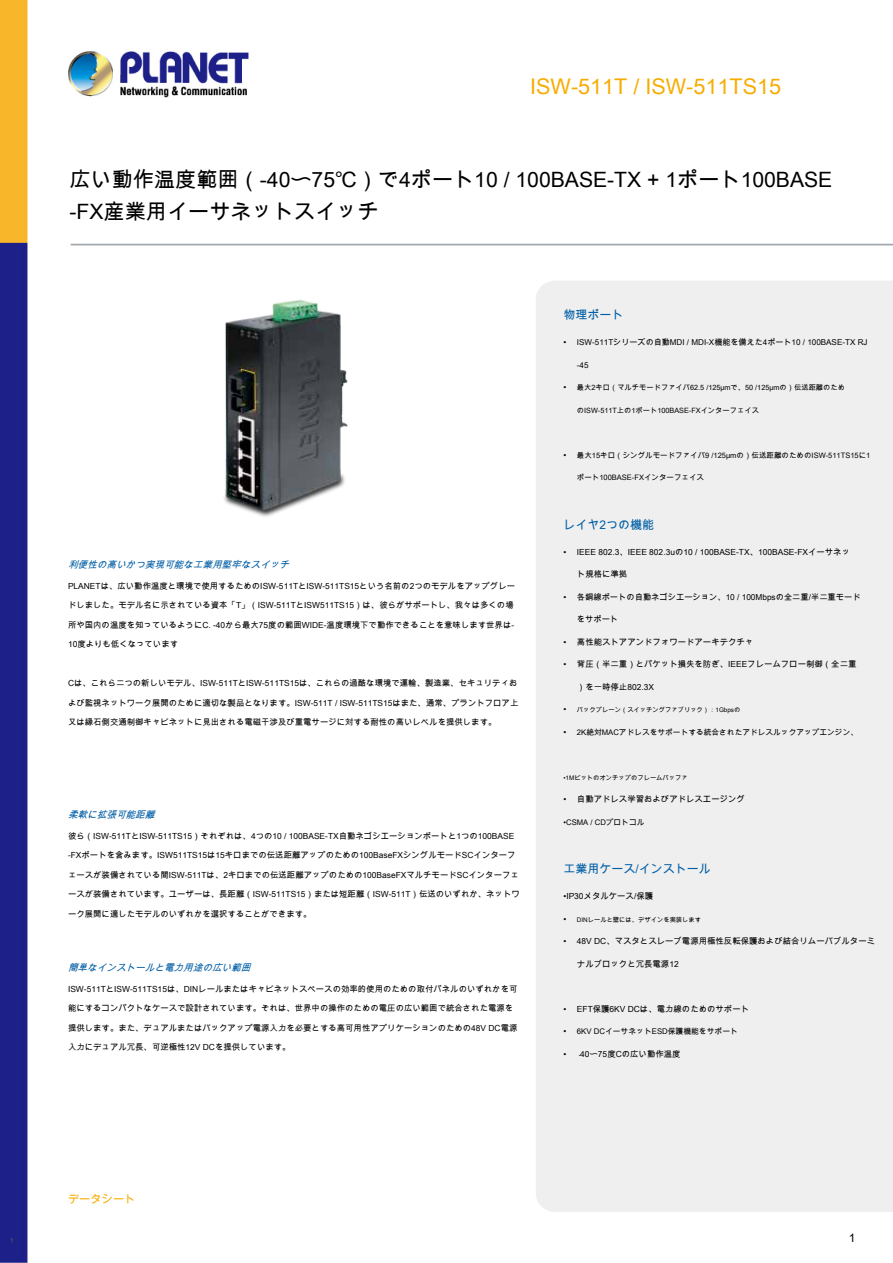
<style>
.page{position:relative;width:893px;height:1263px;background:#fff}
.page>*{position:absolute;margin:0;border:0;box-sizing:border-box;transform-origin:0 0}
.t1{font:21.6px "Arial Unicode MS";color:#f7ac00}
.t2{font:21.15px/32.4px "Arial Unicode MS";color:#000}
.t3{font:12px "Arial Unicode MS";color:#005ea6}
.t4{font:12px "Arial Unicode MS";color:#000}
.t5{font:11.25px "Arial Unicode MS";color:#f7ac00}
.t6{font:italic 9.6px "Arial Unicode MS";color:#005ea6}
.t7{font:8.4px "Arial Unicode MS";color:#000}
.t8{font:8.25px "Arial Unicode MS";color:#000}
.t9{font:8.1px "Arial Unicode MS";color:#000}
.t10{font:7.8px "Arial Unicode MS";color:#000}
.t11{font:7.65px "Arial Unicode MS";color:#000}
.t12{font:7.5px "Arial Unicode MS";color:#000}
.t13{font:7.35px "Arial Unicode MS";color:#000}
.t14{font:7.2px "Arial Unicode MS";color:#595757}
.t15{font:6.3px "Arial Unicode MS";color:#000}
.s1{font-size:8.4px}
.s2{font-size:6.3px}
</style>
<div class="page">
<img style="left:0;top:0;width:893px;height:1263px">
<div style="left:536px;top:281px;width:357px;height:931px;background:#efefef"></div>
<img style="left:186px;top:281px;width:184px;height:241px">
<p class="t14" style="left:10px;top:1235px;width:6px">1</p>
<h1 class="t1" style="left:530px;top:71px;width:252px">ISW-511T / ISW-511TS15</h1>
<h2 class="t2" style="left:69px;top:162px;width:764px">広い動作温度範囲（-40〜75℃）で4ポート10 / 100BASE-TX + 1ポート100BASE -FX産業用イーサネットスイッチ</h2>
<p class="t6" style="left:68px;top:558px;width:226px">利便性の高いかつ実現可能な工業用堅牢なスイッチ</p>
<p class="t7" style="left:68px;top:579px;width:449px">PLANETは、広い動作温度と環境で使用するためのISW-511TとISW-511TS15という名前の2つのモデルをアップグレー</p>
<p class="t7" style="left:68px;top:599px;width:447px">ドしました。モデル名に示されている資本「T」（ISW-511TとISW511TS15）は、彼らがサポートし、我々は多くの場</p>
<p class="t7" style="left:68px;top:618px;width:448px">所や国内の温度を知っているようにC. -40から最大75度の範囲WIDE-温度環境下で動作できることを意味します世界は-</p>
<p class="t7" style="left:68px;top:638px;width:112px">10度よりも低くなっています</p>
<p class="t7" style="left:68px;top:677px;width:451px">Cは、これら二つの新しいモデル、ISW-511TとISW-511TS15は、これらの過酷な環境で運輸、製造業、セキュリティお</p>
<p class="t7" style="left:68px;top:696px;width:452px">よび監視ネットワーク展開のために適切な製品となります。ISW-511T / ISW-511TS15はまた、通常、プラントフロア上</p>
<p class="t7" style="left:68px;top:716px;width:430px">又は縁石側交通制御キャビネットに見出される電磁干渉及び重電サージに対する耐性の高いレベルを提供します。</p>
<p class="t6" style="left:68px;top:808px;width:92px">柔軟に拡張可能距離</p>
<p class="t7" style="left:68px;top:830px;width:448px">彼ら（ISW-511TとISW-511TS15）それぞれは、4つの10 / 100BASE-TX自動ネゴシエーションポートと1つの100BASE</p>
<p class="t7" style="left:68px;top:849px;width:449px">-FXポートを含みます。ISW511TS15は15キロまでの伝送距離アップのための100BaseFXシングルモードSCインターフ</p>
<p class="t7" style="left:68px;top:869px;width:452px">ェースが装備されている間ISW-511Tは、2キロまでの伝送距離アップのための100BaseFXマルチモードSCインターフェ</p>
<p class="t7" style="left:68px;top:888px;width:453px">ースが装備されています。ユーザーは、長距離（ISW-511TS15）または短距離（ISW-511T）伝送のいずれか、ネットワ</p>
<p class="t7" style="left:68px;top:908px;width:245px">ーク展開に適したモデルのいずれかを選択することができます。</p>
<p class="t6" style="left:68px;top:961px;width:188px">簡単なインストールと電力用途の広い範囲</p>
<p class="t7" style="left:68px;top:983px;width:451px">ISW-511TとISW-511TS15は、DINレールまたはキャビネットスペースの効率的使用のための取付パネルのいずれかを可</p>
<p class="t7" style="left:68px;top:1002px;width:447px">能にするコンパクトなケースで設計されています。それは、世界中の操作のための電圧の広い範囲で統合された電源を</p>
<p class="t7" style="left:68px;top:1022px;width:451px">提供します。また、デュアルまたはバックアップ電源入力を必要とする高可用性アプリケーションのための48V DC電源</p>
<p class="t7" style="left:68px;top:1041px;width:224px">入力にデュアル冗長、可逆極性12V DCを提供しています。</p>
<h3 class="t3" style="left:563px;top:306px;width:61px">物理ポート</h3>
<p class="t9" style="left:563px;top:337px;width:306px"><span class="s1">•</span> ISW-511Tシリーズの自動MDI / MDI-X機能を備えた4ポート10 / 100BASE-TX RJ</p>
<p class="t9" style="left:577px;top:359px;width:13px">-45</p>
<p class="t13" style="left:563px;top:382px;width:283px"><span class="s1">•</span> 最大2キロ（マルチモードファイバ62.5 /125μmで、50 /125μmの）伝送距離のため</p>
<p class="t13" style="left:577px;top:405px;width:183px">のISW-511T上の1ポート100BASE-FXインターフェイス</p>
<p class="t12" style="left:563px;top:450px;width:308px"><span class="s1">•</span> 最大15キロ（シングルモードファイバ9 /125μmの）伝送距離のためのISW-511TS15に1</p>
<p class="t12" style="left:577px;top:472px;width:129px">ポート100BASE-FXインターフェイス</p>
<h3 class="t3" style="left:563px;top:516px;width:92px">レイヤ2つの機能</h3>
<p class="t7" style="left:563px;top:546px;width:288px">• IEEE 802.3、IEEE 802.3uの10 / 100BASE-TX、100BASE-FXイーサネッ</p>
<p class="t7" style="left:577px;top:568px;width:52px">ト規格に準拠</p>
<p class="t8" style="left:563px;top:591px;width:299px"><span class="s1">•</span> 各銅線ポートの自動ネゴシエーション、10 / 100Mbpsの全二重/半二重モード</p>
<p class="t8" style="left:577px;top:613px;width:43px">をサポート</p>
<p class="t7" style="left:563px;top:636px;width:191px">• 高性能ストアアンドフォワードアーキテクチャ</p>
<p class="t7" style="left:563px;top:658px;width:295px">• 背圧（半二重）とパケット損失を防ぎ、IEEEフレームフロー制御（全二重</p>
<p class="t7" style="left:577px;top:681px;width:79px">）を一時停止802.3X</p>
<p class="t15" style="left:563px;top:706px;width:178px"><span class="s1">•</span> バックプレーン（スイッチングファブリック）：1Gbpsの</p>
<p class="t11" style="left:563px;top:727px;width:296px"><span class="s1">•</span> 2K絶対MACアドレスをサポートする統合されたアドレスルックアップエンジン、</p>
<p class="t15" style="left:563px;top:773px;width:126px">•1Mビットのオンチップのフレームバッファ</p>
<p class="t7" style="left:563px;top:793px;width:183px">• 自動アドレス学習およびアドレスエージング</p>
<p class="t11" style="left:563px;top:817px;width:82px">•CSMA / CDプロトコル</p>
<h3 class="t3" style="left:563px;top:860px;width:149px">工業用ケース/インストール</h3>
<p class="t7" style="left:563px;top:890px;width:91px">•IP30メタルケース/保護</p>
<p class="t15" style="left:563px;top:915px;width:139px"><span class="s1">•</span> DINレールと壁には、デザインを実装します</p>
<p class="t7" style="left:563px;top:935px;width:313px">• 48V DC、マスタとスレーブ電源用極性反転保護および結合リムーバブルターミ</p>
<p class="t7" style="left:577px;top:958px;width:103px">ナルブロックと冗長電源12</p>
<p class="t7" style="left:563px;top:1003px;width:187px">• EFT保護6KV DCは、電力線のためのサポート</p>
<p class="t10" style="left:563px;top:1026px;width:176px"><span class="s1">•</span> 6KV DCイーサネットESD保護機能をサポート</p>
<p class="t7" style="left:563px;top:1048px;width:119px">• <span class="s2">-</span> 40〜75度Cの広い動作温度</p>
<h3 class="t5" style="left:68px;top:1191px;width:69px">データシート</h3>
<h3 class="t4" style="left:849px;top:1229px;width:8px">1</h3>
</div>
